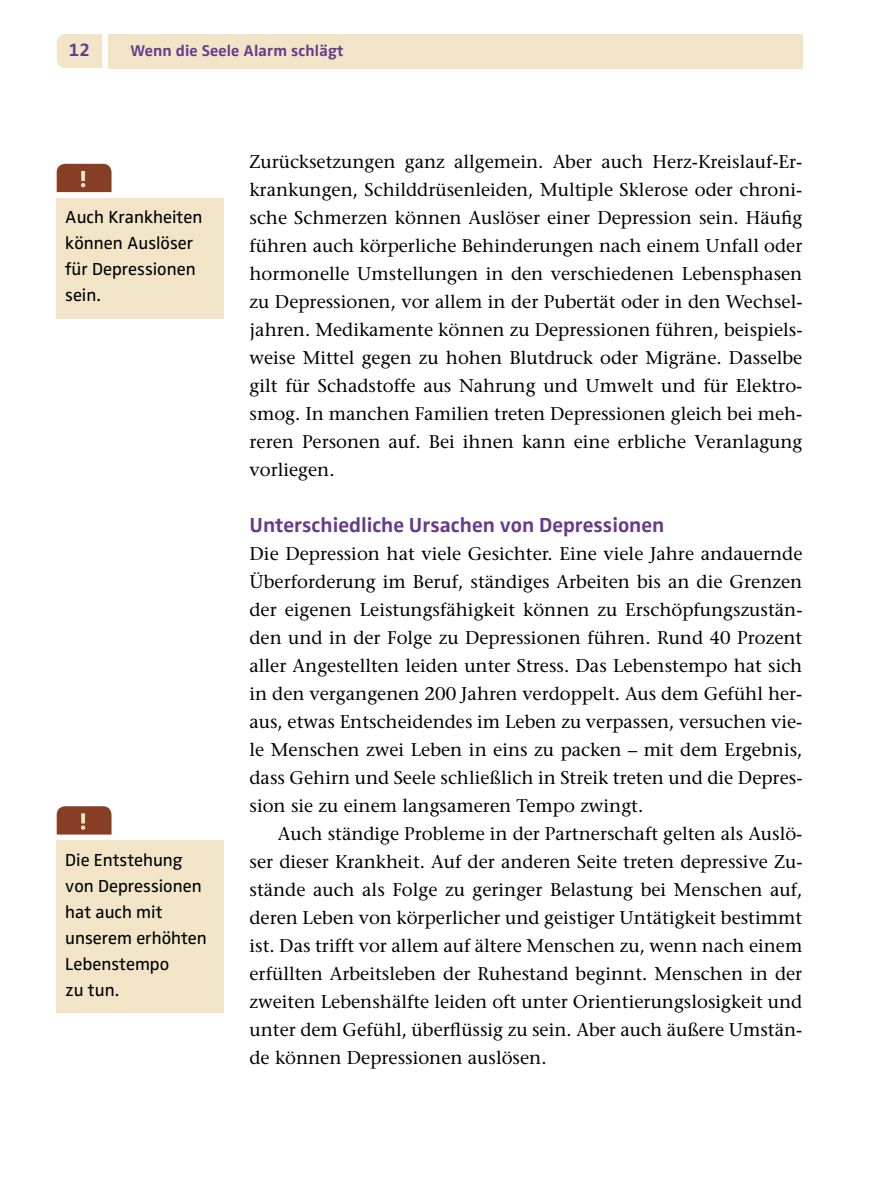
<style>
.page{position:relative;width:879px;height:1191px;background:#fff}
.page>*{position:absolute;margin:0;border:0;box-sizing:border-box;transform-origin:0 0}
.t1{font:700 21px "Zwo Pro";color:#663a8c}
.t2{font:18.4px/28px "Stone Serif";color:#000;text-align:justify}
.t3{font:700 18.4px "Zwo Pro";color:#663a8c}
.t4{font:18px/26px "Zwo Pro";color:#000}
.t5{font:700 16px "Zwo Pro";letter-spacing:.01em;color:#663a8c}
</style>
<div class="page">
<div style="left:57px;top:34px;width:45px;height:34px;background:#f1e4c7"></div>
<div style="left:108px;top:34px;width:694px;height:34px;background:#f1e4c7"></div>
<div style="left:57px;top:198px;width:167px;height:120px;background:#f1e4c7"></div>
<div style="left:57px;top:164px;width:54px;height:28px;background:#863e25"></div>
<div style="left:57px;top:840px;width:167px;height:172px;background:#f1e4c7"></div>
<svg style="left:57px;top:806px;width:54px;height:28px;background:#8c4830"></svg>
<p class="t3" style="left:69px;top:39px;width:23px">12</p>
<p class="t5" style="left:130px;top:41px;width:215px">Wenn die Seele Alarm schlägt</p>
<p class="t4" style="left:65px;top:205px;width:139px">Auch Krankheiten können Auslöser für Depressionen sein.</p>
<p class="t4" style="left:65px;top:847px;width:143px">Die Entstehung von Depressionen hat auch mit unserem erhöhten<br>Lebenstempo<br>zu tun.</p>
<p class="t2" style="left:249px;top:148px;width:554px">Zurücksetzungen ganz allgemein. Aber auch Herz-Kreislauf-Er&shy;krankungen, Schilddrüsenleiden, Multiple Sklerose oder chroni&shy;sche Schmerzen können Auslöser einer Depression sein. Häufig führen auch körperliche Behinderungen nach einem Unfall oder hormonelle Umstellungen in den verschiedenen Lebensphasen zu Depressionen, vor allem in der Pubertät oder in den Wechsel&shy;jahren. Medikamente können zu Depressionen führen, beispiels&shy;weise Mittel gegen zu hohen Blutdruck oder Migräne. Dasselbe gilt für Schadstoffe aus Nahrung und Umwelt und für Elektro&shy;smog. In manchen Familien treten Depressionen gleich bei meh&shy;reren Personen auf. Bei ihnen kann eine erbliche Veranlagung vorliegen.</p>
<p class="t1" style="left:249px;top:513px;width:416px">Unterschiedliche Ursachen von Depressionen</p>
<p class="t2" style="left:249px;top:540px;width:554px">Die Depression hat viele Gesichter. Eine viele Jahre andauernde Überforderung im Beruf, ständiges Arbeiten bis an die Grenzen der eigenen Leistungsfähigkeit können zu Erschöpfungszustän&shy;den und in der Folge zu Depressionen führen. Rund 40 Prozent aller Angestellten leiden unter Stress. Das Lebenstempo hat sich in den vergangenen 200 Jahren verdoppelt. Aus dem Gefühl her&shy;aus, etwas Entscheidendes im Leben zu verpassen, versuchen vie&shy;le Menschen zwei Leben in eins zu packen – mit dem Ergebnis, dass Gehirn und Seele schließlich in Streik treten und die Depres&shy;sion sie zu einem langsameren Tempo zwingt.</p>
<p class="t2" style="left:249px;top:820px;width:554px;text-indent:28px">Auch ständige Probleme in der Partnerschaft gelten als Auslö&shy;ser dieser Krankheit. Auf der anderen Seite treten depressive Zu&shy;stände auch als Folge zu geringer Belastung bei Menschen auf, deren Leben von körperlicher und geistiger Untätigkeit bestimmt ist. Das trifft vor allem auf ältere Menschen zu, wenn nach einem erfüllten Arbeitsleben der Ruhestand beginnt. Menschen in der zweiten Lebenshälfte leiden oft unter Orientierungslosigkeit und unter dem Gefühl, überflüssig zu sein. Aber auch äußere Umstän&shy;de können Depressionen auslösen.</p>
</div>
